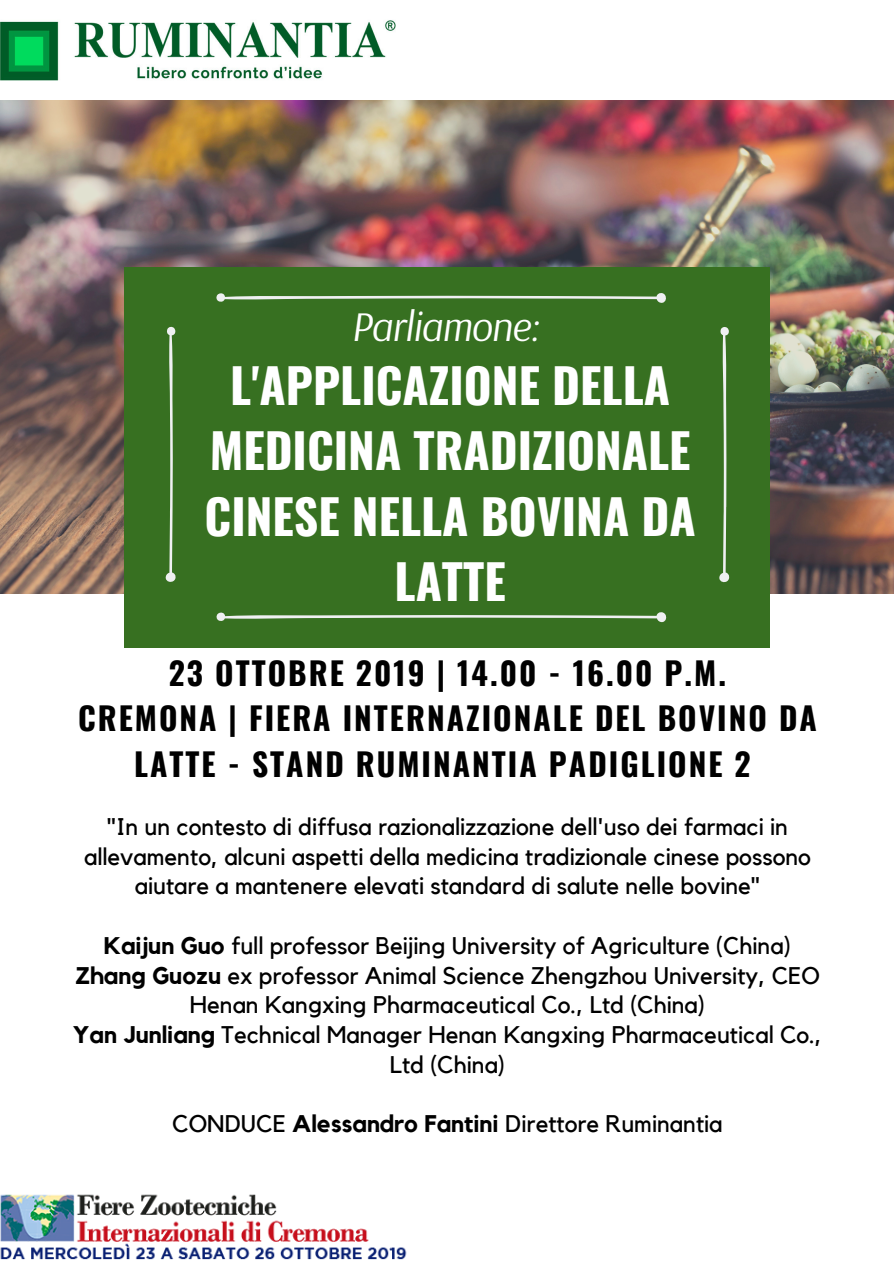
<style>
.page{position:relative;width:894px;height:1264px;background:#fff}
.page>*{position:absolute;margin:0;border:0;box-sizing:border-box;transform-origin:0 0}
.t1{font:700 47.7px/65.4px "Oswald";color:#fff;text-align:center}
.t2{font:italic 42px "Arsenal";letter-spacing:-.025em;color:#fff}
.t3{font:700 31.5px/45.8px "Oswald";letter-spacing:.065em;color:#000;text-align:center}
.t4{font:24px/29.7px "Kollektif";color:#000;text-align:center}
.s1{font-weight:700}
</style>
<div class="page">
<img style="left:0;top:100px;width:893px;height:493px">
<div style="left:124px;top:268px;width:646px;height:379px;background:#377021"></div>
<img style="left:0;top:20px;width:395px;height:61px">
<svg style="left:165px;top:293px;width:565px;height:329px"></svg>
<img style="left:0;top:1194px;width:407px;height:66px">
<h2 class="t2" style="left:351px;top:299px;width:190px">Parliamone:</h2>
<h1 class="t1" style="left:204px;top:350px;width:493px">L'APPLICAZIONE DELLA<br>MEDICINA TRADIZIONALE<br>CINESE NELLA BOVINA DA<br>LATTE</h1>
<h3 class="t3" style="left:78px;top:648px;width:740px">23 OTTOBRE 2019 | 14.00 - 16.00 P.M.<br>CREMONA | FIERA INTERNAZIONALE DEL BOVINO DA<br>LATTE - STAND RUMINANTIA PADIGLIONE 2</h3>
<p class="t4" style="left:84px;top:812px;width:728px">"In un contesto di diffusa razionalizzazione dell'uso dei farmaci in allevamento, alcuni aspetti della medicina tradizionale cinese possono aiutare a mantenere elevati standard di salute nelle bovine"</p>
<p class="t4" style="left:73px;top:931px;width:750px"><span class="s1">Kaijun Guo</span> full professor Beijing University of Agriculture (China)<br><span class="s1">Zhang Guozu</span> ex professor Animal Science Zhengzhou University, CEO Henan Kangxing Pharmaceutical Co., Ltd (China)<br><span class="s1">Yan Junliang</span> Technical Manager Henan Kangxing Pharmaceutical Co., Ltd (China)</p>
<p class="t4" style="left:172px;top:1109px;width:551px">CONDUCE <span class="s1">Alessandro Fantini</span> Direttore Ruminantia</p>
</div>
